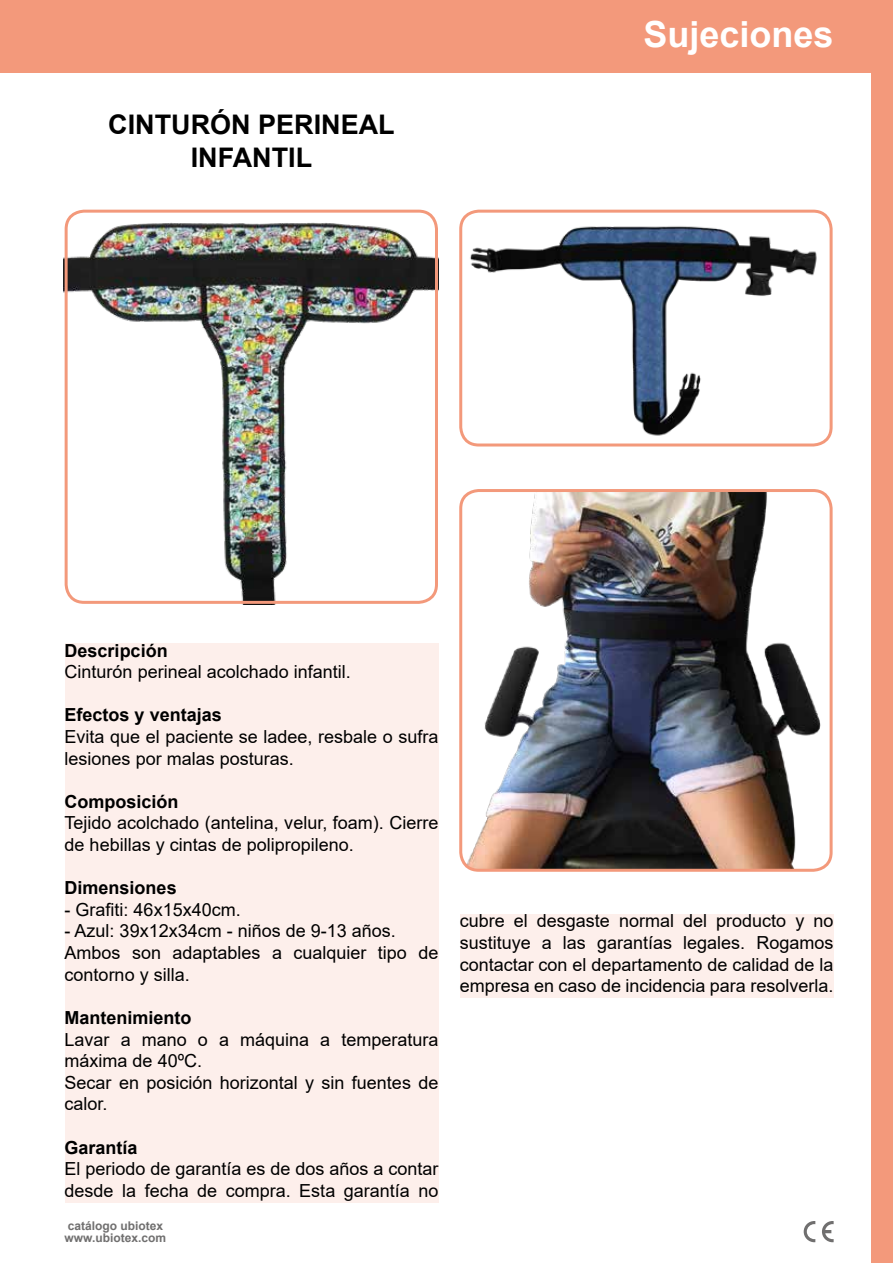
<style>
.page{position:relative;width:893px;height:1263px;background:#fff}
.page>*{position:absolute;margin:0;border:0;box-sizing:border-box;transform-origin:0 0}
.t1{font:700 36px "Arial";color:#fff}
.t2{font:700 27px/32.4px "Arial";color:#000;text-align:center}
.t3{font:18px/21.6px "Arial";color:#000}
.t4{font:700 18px "Arial";color:#000}
.t5{font:700 12px/12px "Arial";color:#706f6f}
</style>
<div class="page">
<div style="left:65px;top:643px;width:373px;height:559px;background:#fdefeb"></div>
<div style="left:460px;top:914px;width:373px;height:84px;background:#fdefeb"></div>
<div style="left:872px;top:0;width:21px;height:1263px;background:#f3997b"></div>
<div style="left:0;top:0;width:893px;height:72px;background:#f3997b"></div>
<svg style="left:804px;top:1221px;width:11px;height:21px"></svg>
<svg style="left:822px;top:1221px;width:12px;height:21px"></svg>
<img style="left:64px;top:210px;width:374px;height:394px">
<div style="left:65px;top:210px;width:373px;height:394px;border:3px solid #f3997b;border-radius:18px"></div>
<div style="left:459px;top:210px;width:374px;height:236px;border:3px solid #f3997b;border-radius:18px"></div>
<img style="left:463px;top:493px;width:366px;height:375px">
<div style="left:459px;top:489px;width:374px;height:383px;border:3px solid #f3997b;border-radius:18px"></div>
<img style="left:459px;top:218px;width:374px;height:222px">
<h2 class="t2" style="left:108px;top:109px;width:288px">CINTURÓN PERINEAL<br>INFANTIL</h2>
<h1 class="t1" style="left:643px;top:9px;width:192px">Sujeciones</h1>
<p class="t4" style="left:65px;top:638px;width:105px">Descripción</p>
<p class="t3" style="left:65px;top:661px;width:288px">Cinturón perineal acolchado infantil.</p>
<p class="t4" style="left:65px;top:702px;width:159px">Efectos y ventajas</p>
<p class="t3" style="left:65px;top:726px;width:375px">Evita que el paciente se ladee, resbale o sufra lesiones por malas posturas.</p>
<p class="t4" style="left:65px;top:789px;width:116px">Composición</p>
<p class="t3" style="left:65px;top:812px;width:375px">Tejido acolchado (antelina, velur, foam). Cierre de hebillas y cintas de polipropileno.</p>
<p class="t4" style="left:65px;top:875px;width:114px">Dimensiones</p>
<p class="t3" style="left:65px;top:899px;width:178px">- Grafiti: 46x15x40cm.</p>
<p class="t3" style="left:65px;top:920px;width:375px">- Azul: 39x12x34cm - niños de 9-13 años.<br>Ambos son adaptables a cualquier tipo de contorno y silla.</p>
<p class="t4" style="left:65px;top:1005px;width:129px">Mantenimiento</p>
<p class="t3" style="left:65px;top:1028px;width:375px">Lavar a mano o a máquina a temperatura máxima de 40ºC.<br>Secar en posición horizontal y sin fuentes de calor.</p>
<p class="t4" style="left:65px;top:1134px;width:75px">Garantía</p>
<p class="t3" style="left:65px;top:1158px;width:375px">El periodo de garantía es de dos años a contar desde la fecha de compra. Esta garantía no</p>
<p class="t5" style="left:65px;top:1219px;width:103px">catálogo ubiotex www.ubiotex.com</p>
<p class="t3" style="left:460px;top:910px;width:375px;text-align:justify">cubre el desgaste normal del producto y no sustituye a las garantías legales. Rogamos contactar con el departamento de calidad de la empresa en caso de incidencia para resolverla.</p>
</div>
